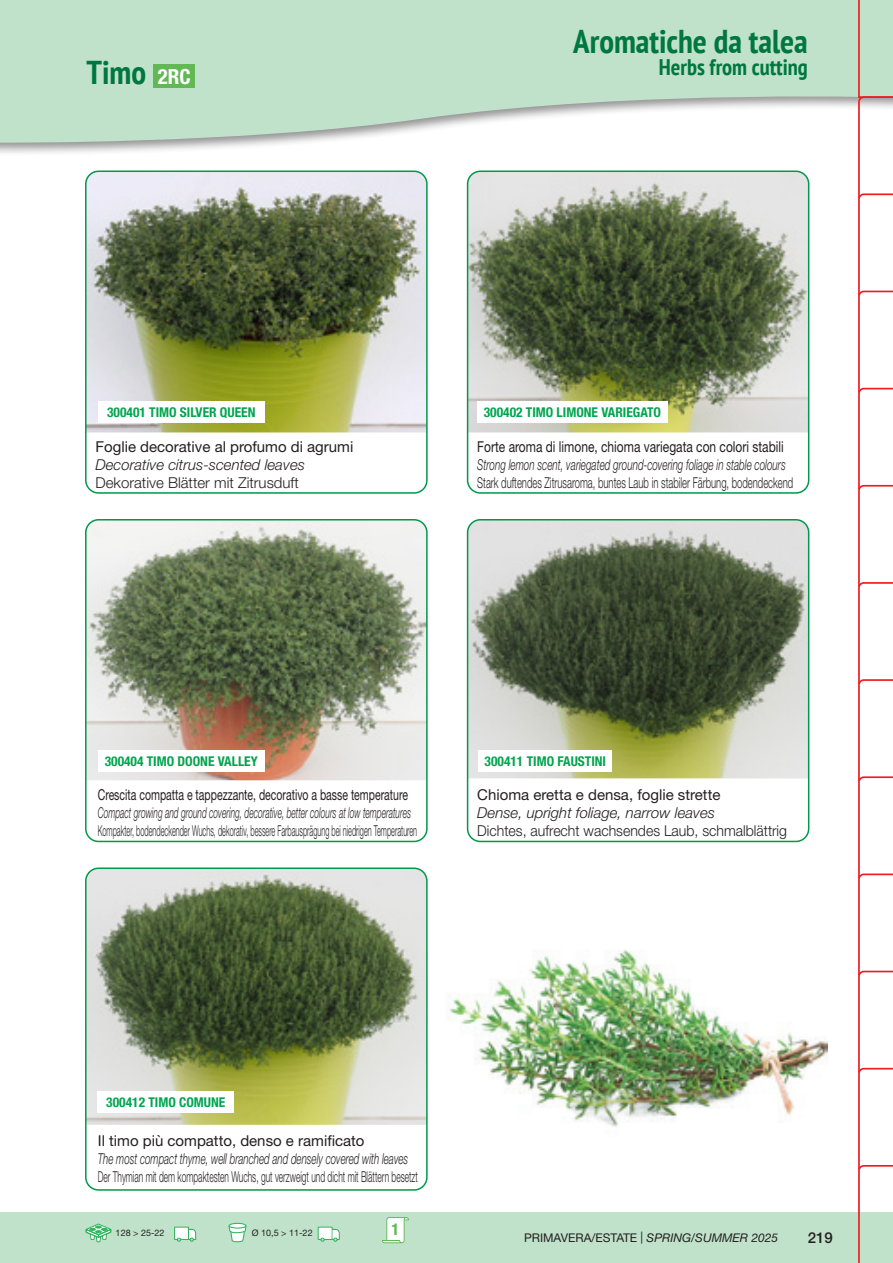
<style>
.page{position:relative;width:893px;height:1263px;background:#fff}
.page>*{position:absolute;margin:0;border:0;box-sizing:border-box;transform-origin:0 0}
.t1{font:700 condensed 33px "PT Sans";color:#007740}
.t2{font:700 condensed 22.5px "PT Sans";color:#007740}
.Dida{font:700 condensed 20.85px "Helvetica Neue LT Std";color:#fff}
.Dida-2{font:700 condensed 16.35px "Helvetica Neue LT Std";color:#61b854}
.seconda_lingua{font:15px "Helvetica Neue LT Std";color:#231f20}
.seconda_lingua-2{font:300 15px "Helvetica Neue LT Std";color:#231f20;scale:.49 1}
.seconda_lingua-3{font:italic 300 15px "Helvetica Neue LT Std";color:#231f20;scale:.56 1}
.seconda_lingua-4{font:300 15px "Helvetica Neue LT Std";color:#231f20;scale:.56 1}
.seconda_lingua-5{font:300 15px "Helvetica Neue LT Std";color:#231f20;scale:.63 1}
.seconda_lingua-6{font:italic 300 15px "Helvetica Neue LT Std";color:#231f20;scale:.66 1}
.seconda_lingua-7{font:italic 300 15px "Helvetica Neue LT Std";color:#231f20}
.seconda_lingua-8{font:italic 300 15px "Helvetica Neue LT Std";color:#231f20;scale:.65 1}
.seconda_lingua-9{font:15px "Helvetica Neue LT Std";color:#231f20;scale:.7 1}
.seconda_lingua-10{font:15px "Helvetica Neue LT Std";color:#231f20;scale:.8 1}
.seconda_lingua-11{font:300 15px "Helvetica Neue LT Std";color:#231f20;scale:.94 1}
.seconda_lingua-12{font:300 15px "Helvetica Neue LT Std";color:#231f20}
.t3{font:500 15px "Helvetica Neue LT Std";color:#231f20}
.Dida-3{font:700 condensed 13.5px "Helvetica Neue LT Std";color:#00a54f}
.t4{font:12px "Helvetica Neue LT Std";color:#231f20}
.t5{font:9px "Helvetica Neue LT Std";color:#231f20}
.s1{font-style:italic}
</style>
<div class="page">
<div style="left:0;top:1212px;width:893px;height:51px;background:#c0e2ca"></div>
<img style="left:448px;top:949px;width:380px;height:178px">
<div style="left:0;top:0;width:893px;height:156px;background:#231f20;opacity:.5"></div>
<svg style="left:0;top:0;width:857px;height:144px;background:#c7e3cf"></svg>
<svg style="left:85px;top:1223px;width:27px;height:20px"></svg>
<svg style="left:174px;top:1226px;width:22px;height:16px"></svg>
<svg style="left:228px;top:1225px;width:19px;height:18px"></svg>
<div style="left:229px;top:1223px;width:17px;height:5px;background:#fff;border-radius:50%"></div>
<div style="left:229px;top:1223px;width:17px;height:5px;border:1px solid #30b45c;border-radius:50%"></div>
<svg style="left:318px;top:1226px;width:22px;height:16px"></svg>
<svg style="left:382px;top:1217px;width:27px;height:26px"></svg>
<img style="left:88px;top:870px;width:337px;height:255px">
<div style="left:85px;top:867px;width:343px;height:324px;border:2px solid #00984a;border-radius:13px"></div>
<img style="left:86px;top:520px;width:339px;height:260px">
<div style="left:85px;top:519px;width:343px;height:323px;border:2px solid #00984a;border-radius:13px"></div>
<img style="left:468px;top:520px;width:341px;height:258px">
<div style="left:467px;top:519px;width:342px;height:323px;border:2px solid #00984a;border-radius:13px"></div>
<img style="left:86px;top:171px;width:341px;height:261px">
<div style="left:85px;top:171px;width:343px;height:323px;border:2px solid #00984a;border-radius:13px"></div>
<img style="left:468px;top:171px;width:340px;height:261px">
<div style="left:467px;top:171px;width:342px;height:323px;border:2px solid #00984a;border-radius:13px"></div>
<div style="left:98px;top:750px;width:167px;height:22px;background:#fff"></div>
<div style="left:98px;top:1092px;width:136px;height:21px;background:#fff"></div>
<div style="left:478px;top:750px;width:134px;height:22px;background:#fff"></div>
<div style="left:98px;top:402px;width:167px;height:21px;background:#fff"></div>
<div style="left:477px;top:402px;width:191px;height:21px;background:#fff"></div>
<div style="left:154px;top:64px;width:41px;height:24px;background:#61b854"></div>
<svg style="left:857px;top:0;width:36px;height:1263px"></svg>
<p class="t1" style="left:87px;top:50px;width:61px">Timo</p>
<p class="Dida" style="left:158px;top:63px;width:34px">2RC</p>
<p class="t1" style="left:573px;top:19px;width:236px">Aromatiche da talea</p>
<p class="t2" style="left:659px;top:53px;width:150px">Herbs from cutting</p>
<p class="Dida-3" style="left:107px;top:404px;width:150px">300401 TIMO SILVER QUEEN</p>
<p class="Dida-3" style="left:484px;top:404px;width:179px">300402 TIMO LIMONE VARIEGATO</p>
<p class="seconda_lingua" style="left:96px;top:438px;width:259px">Foglie decorative al profumo di agrumi</p>
<p class="seconda_lingua-7" style="left:96px;top:456px;width:211px">Decorative citrus-scented leaves</p>
<p class="seconda_lingua-12" style="left:96px;top:473px;width:205px">Dekorative Blätter mit Zitrusduft</p>
<p class="seconda_lingua-10" style="left:477px;top:438px;width:385px">Forte aroma di limone, chioma variegata con colori stabili</p>
<p class="seconda_lingua-6" style="left:477px;top:456px;width:469px">Strong lemon scent, variegated ground-covering foliage in stable colours</p>
<p class="seconda_lingua-5" style="left:477px;top:473px;width:503px">Stark duftendes Zitrusaroma, buntes Laub in stabiler Färbung, bodendeckend</p>
<p class="Dida-3" style="left:105px;top:753px;width:155px">300404 TIMO DOONE VALLEY</p>
<p class="seconda_lingua-9" style="left:98px;top:785px;width:445px">Crescita compatta e tappezzante, decorativo a basse temperature</p>
<p class="seconda_lingua-3" style="left:98px;top:803px;width:561px">Compact growing and ground covering, decorative, better colours at low temperatures</p>
<p class="seconda_lingua-2" style="left:98px;top:821px;width:653px">Kompakter, bodendeckender Wuchs, dekorativ, bessere Farbausprägung bei niedrigen Temperaturen</p>
<p class="Dida-3" style="left:485px;top:753px;width:123px">300411 TIMO FAUSTINI</p>
<p class="seconda_lingua" style="left:477px;top:785px;width:245px">Chioma eretta e densa, foglie strette</p>
<p class="seconda_lingua-7" style="left:477px;top:803px;width:239px">Dense, upright foliage, narrow leaves</p>
<p class="seconda_lingua-11" style="left:477px;top:821px;width:331px">Dichtes, aufrecht wachsendes Laub, schmalblättrig</p>
<p class="Dida-3" style="left:106px;top:1094px;width:121px">300412 TIMO COMUNE</p>
<p class="seconda_lingua" style="left:98px;top:1132px;width:268px">Il timo più compatto, denso e ramificato</p>
<p class="seconda_lingua-8" style="left:98px;top:1150px;width:479px">The most compact thyme, well branched and densely covered with leaves</p>
<p class="seconda_lingua-4" style="left:98px;top:1168px;width:573px">Der Thymian mit dem kompaktesten Wuchs, gut verzweigt und dicht mit Blättern besetzt</p>
<p class="Dida-2" style="left:392px;top:1219px;width:9px">1</p>
<p class="t5" style="left:116px;top:1228px;width:50px">128 &gt; 25-22</p>
<p class="t5" style="left:252px;top:1228px;width:62px">Ø 10,5 &gt; 11-22</p>
<p class="t4" style="left:524px;top:1230px;width:256px">PRIMAVERA/ESTATE | <span class="s1">SPRING/SUMMER 2025</span></p>
<p class="t3" style="left:808px;top:1228px;width:27px">219</p>
</div>
